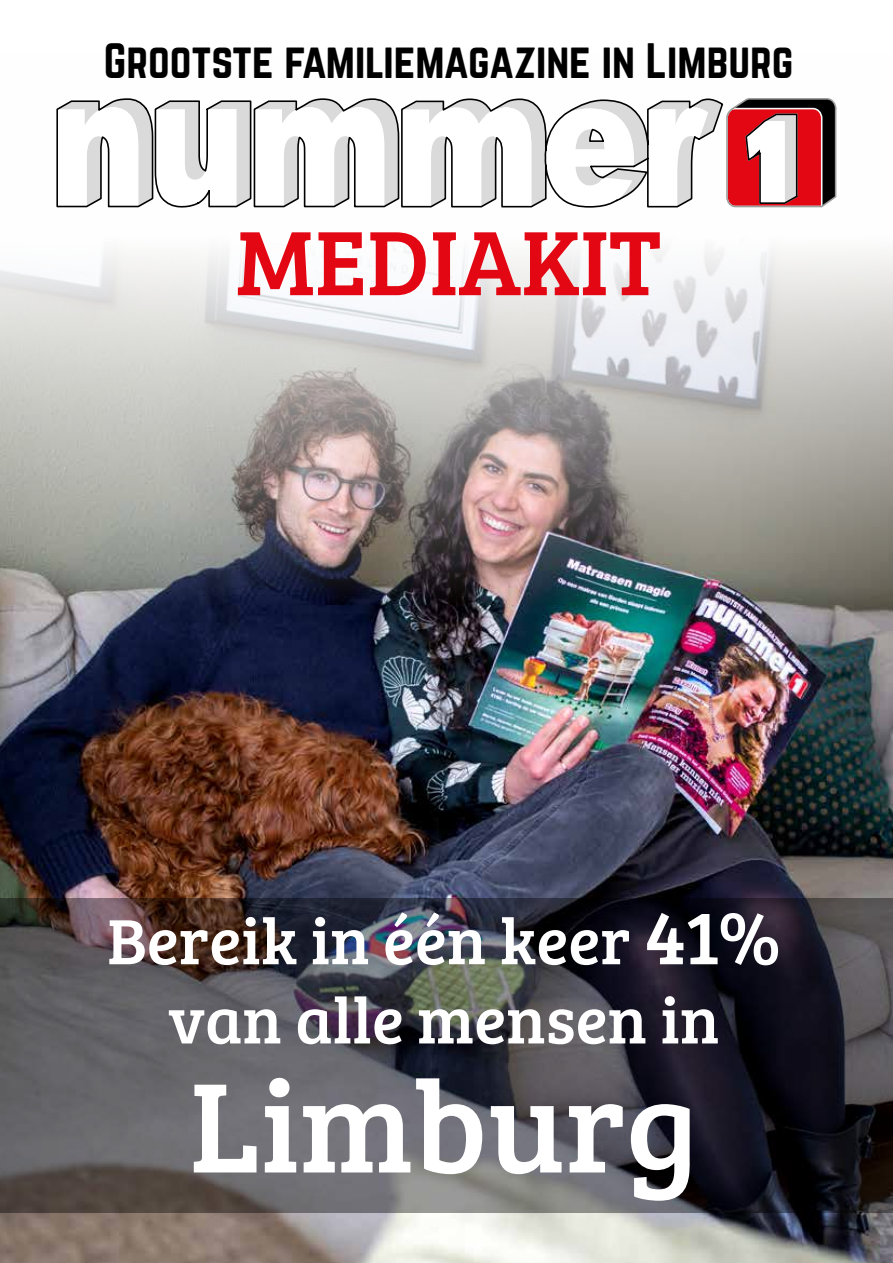
<style>
.page{position:relative;width:893px;height:1263px;background:#fff}
.page>*{position:absolute;margin:0;border:0;box-sizing:border-box;transform-origin:0 0}
.t1{font:132px "Bree Serif";color:#fff}
.t2{font:94.5px "Bree Serif";color:#e30613}
.t3{font:66px/79.2px "Bree Serif";color:#fff;text-align:center}
.t4{font:43.5px "Norwester";color:#000}
.s1{font-size:78px}
</style>
<div class="page">
<img style="left:0;top:106px;width:893px;height:1157px">
<svg style="left:0;top:898px;width:893px;height:315px;background:#47444b"></svg>
<svg style="left:799px;top:98px;width:37px;height:110px;background:#901e25"></svg>
<svg style="left:56px;top:98px;width:743px;height:110px"></svg>
<p class="t4" style="left:104px;top:40px;width:691px">Grootste familiemagazine in Limburg</p>
<h2 class="t2" style="left:236px;top:193px;width:427px">MEDIAKIT</h2>
<p class="t3" style="left:107px;top:898px;width:675px">Bereik in één keer <span class="s1">41% </span>van alle mensen in</p>
<h1 class="t1" style="left:190px;top:1030px;width:510px">Limburg</h1>
</div>
